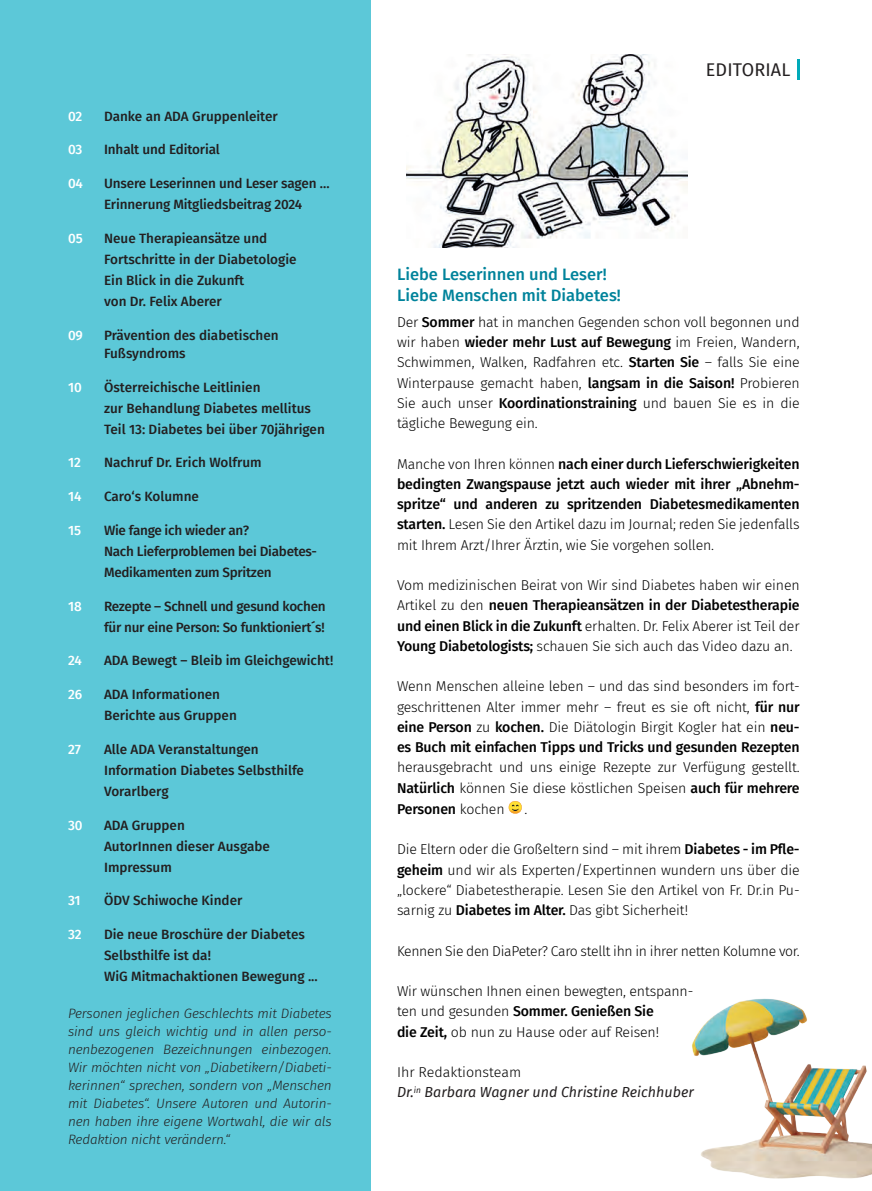
<style>
.page{position:relative;width:872px;height:1191px;background:#fff}
.page>*{position:absolute;margin:0;border:0;box-sizing:border-box;transform-origin:0 0}
.t1{font:18px "Fira Sans";letter-spacing:.01em;color:#231f20}
.Grundtext{font:500 16.5px "Fira Sans";color:#00839b}
.Grundtext-2{font:300 14.25px/20.2px "Fira Sans";letter-spacing:-.01em;color:#000001;text-align:justify}
.Grundtext-3{font:500 14.25px/20.2px "Fira Sans";letter-spacing:-.01em;color:#000001;text-align:justify}
.Grundtext-4{font:italic 14.25px "Fira Sans";color:#231f20}
.Lesbarkeit_info{font:500 13.5px/21px "Fira Sans";color:#231f20}
.Lesbarkeit_info-2{font:italic 300 13.5px/18px "Fira Sans";letter-spacing:-.01em;color:#231f20;text-align:justify}
.Lesbarkeit_info-3{font:500 13.5px/21px "Fira Sans";letter-spacing:-.02em;color:#231f20}
.Lesbarkeit_info-4{font:500 13.5px "Fira Sans";letter-spacing:-.005em;color:#fff}
.s1{font-weight:500}
.s2{font-weight:300}
</style>
<div class="page">
<div style="left:0;top:0;width:370px;height:1191px;background:#5cc8d8"></div>
<img style="left:407px;top:54px;width:281px;height:193px">
<hr style="left:797px;top:60px;width:2px;height:20px;background:#00aab9">
<svg style="left:508px;top:801px;width:14px;height:12px"></svg>
<img style="left:692px;top:998px;width:180px;height:181px">
<p class="Lesbarkeit_info-4" style="left:68px;top:105px;width:16px">02</p>
<p class="Lesbarkeit_info" style="left:104px;top:105px;width:175px">Danke an ADA Gruppenleiter</p>
<p class="Lesbarkeit_info-4" style="left:68px;top:139px;width:16px">03</p>
<p class="Lesbarkeit_info" style="left:104px;top:138px;width:117px">Inhalt und Editorial</p>
<p class="Lesbarkeit_info-4" style="left:68px;top:173px;width:17px">04</p>
<p class="Lesbarkeit_info" style="left:104px;top:172px;width:227px">Unsere Leserinnen und Leser sagen …<br>Erinnerung Mitgliedsbeitrag 2024</p>
<p class="Lesbarkeit_info-4" style="left:68px;top:227px;width:16px">05</p>
<p class="Lesbarkeit_info" style="left:104px;top:227px;width:194px">Neue Therapieansätze und<br>Fortschritte in der Diabetologie<br>Ein Blick in die Zukunft<br>von Dr. Felix Aberer</p>
<p class="Lesbarkeit_info-4" style="left:68px;top:324px;width:16px">09</p>
<p class="Lesbarkeit_info" style="left:104px;top:325px;width:176px;line-height:18px">Prävention des diabetischen<br>Fußsyndroms</p>
<p class="Lesbarkeit_info-4" style="left:68px;top:376px;width:15px">10</p>
<p class="Lesbarkeit_info" style="left:104px;top:375px;width:222px">Österreichische Leitlinien<br>zur Behandlung Diabetes mellitus<br>Teil 13: Diabetes bei über 70jährigen</p>
<p class="Lesbarkeit_info-4" style="left:68px;top:452px;width:14px">12</p>
<p class="Lesbarkeit_info" style="left:104px;top:451px;width:159px">Nachruf Dr. Erich Wolfrum</p>
<p class="Lesbarkeit_info-4" style="left:68px;top:485px;width:15px">14</p>
<p class="Lesbarkeit_info" style="left:104px;top:485px;width:96px">Caro‘s Kolumne</p>
<p class="Lesbarkeit_info-4" style="left:68px;top:519px;width:15px">15</p>
<p class="Lesbarkeit_info-3" style="left:104px;top:519px;width:214px">Wie fange ich wieder an?<br>Nach Lieferproblemen bei Diabetes-<br>Medikamenten zum Spritzen</p>
<p class="Lesbarkeit_info-4" style="left:68px;top:595px;width:15px">18</p>
<p class="Lesbarkeit_info-3" style="left:104px;top:594px;width:223px">Rezepte – Schnell und gesund kochen für nur eine Person: So funktioniert´s!</p>
<p class="Lesbarkeit_info-4" style="left:68px;top:650px;width:15px">24</p>
<p class="Lesbarkeit_info" style="left:104px;top:649px;width:231px">ADA Bewegt – Bleib im Gleichgewicht!</p>
<p class="Lesbarkeit_info-4" style="left:68px;top:683px;width:16px">26</p>
<p class="Lesbarkeit_info" style="left:104px;top:683px;width:134px">ADA Informationen<br>Berichte aus Gruppen</p>
<p class="Lesbarkeit_info-4" style="left:68px;top:738px;width:14px">27</p>
<p class="Lesbarkeit_info" style="left:104px;top:738px;width:201px">Alle ADA Veranstaltungen<br>Information Diabetes Selbsthilfe<br>Vorarlberg</p>
<p class="Lesbarkeit_info-4" style="left:68px;top:814px;width:16px">30</p>
<p class="Lesbarkeit_info" style="left:104px;top:814px;width:167px">ADA Gruppen<br>AutorInnen dieser Ausgabe<br>Impressum</p>
<p class="Lesbarkeit_info-4" style="left:68px;top:890px;width:14px">31</p>
<p class="Lesbarkeit_info" style="left:104px;top:889px;width:140px">ÖDV Schiwoche Kinder</p>
<p class="Lesbarkeit_info-4" style="left:68px;top:923px;width:15px">32</p>
<p class="Lesbarkeit_info" style="left:104px;top:923px;width:215px">Die neue Broschüre der Diabetes<br>Selbsthilfe ist da!<br>WiG Mitmachaktionen Bewegung ...</p>
<p class="Lesbarkeit_info-2" style="left:68px;top:1004px;width:265px">Personen jeglichen Geschlechts mit Diabetes sind uns gleich wichtig und in allen perso&shy;nenbezogenen Bezeichnungen einbezogen.<br>Wir möchten nicht von „Diabetikern/Diabeti&shy;kerinnen“ sprechen, sondern von „Menschen mit Diabetes“. Unsere Autoren und Autorin&shy;nen haben ihre eigene Wortwahl, die wir als Redaktion nicht verändern.“</p>
<p class="t1" style="left:706px;top:56px;width:86px">EDITORIAL</p>
<p class="Grundtext" style="left:397px;top:260px;width:211px">Liebe Leserinnen und Leser!</p>
<p class="Grundtext" style="left:397px;top:281px;width:225px">Liebe Menschen mit Diabetes!</p>
<p class="Grundtext-2" style="left:397px;top:312px;width:404px">Der <span class="s1">Sommer</span> hat in manchen Gegenden schon voll begonnen und wir haben <span class="s1">wieder mehr Lust auf Bewegung</span> im Freien, Wandern, Schwimmen, Walken, Radfahren etc. <span class="s1">Starten Sie</span> – falls Sie eine Winterpause gemacht haben, <span class="s1">langsam in die Saison!</span> Probieren Sie auch unser <span class="s1">Koordinationstraining</span> und bauen Sie es in die tägliche Bewegung ein.</p>
<p class="Grundtext-3" style="left:397px;top:453px;width:404px"><span class="s2">Manche von Ihren können</span> nach einer durch Lieferschwierigkeiten bedingten Zwangspause jetzt auch wieder mit ihrer „Abnehm&shy;spritze“ und anderen zu spritzenden Diabetesmedikamenten starten. <span class="s2">Lesen Sie den Artikel dazu im Journal; reden Sie jedenfalls mit Ihrem Arzt/Ihrer Ärztin, wie Sie vorgehen sollen.</span></p>
<p class="Grundtext-2" style="left:397px;top:575px;width:404px">Vom medizinischen Beirat von Wir sind Diabetes haben wir einen Artikel zu den <span class="s1">neuen Therapieansätzen in der Diabetestherapie und einen Blick in die Zukunft</span> erhalten. Dr. Felix Aberer ist Teil der <span class="s1">Young Diabetologists;</span> schauen Sie sich auch das Video dazu an.</p>
<p class="Grundtext-2" style="left:397px;top:676px;width:404px">Wenn Menschen alleine leben – und das sind besonders im fort&shy;geschrittenen Alter immer mehr – freut es sie oft nicht, <span class="s1">für nur eine Person</span> zu <span class="s1">kochen.</span> Die Diätologin Birgit Kogler hat ein <span class="s1">neu&shy;es Buch mit einfachen Tipps und Tricks und gesunden Rezepten </span>herausgebracht und uns einige Rezepte zur Verfügung gestellt.<br><span class="s1">Natürlich</span> können Sie diese köstlichen Speisen <span class="s1">auch für mehrere Personen</span> kochen</p>
<p class="Grundtext-2" style="left:524px;top:798px;width:4px">.</p>
<p class="Grundtext-2" style="left:397px;top:839px;width:404px">Die Eltern oder die Großeltern sind – mit ihrem <span class="s1">Diabetes - im Pfle&shy;geheim</span> und wir als Experten/Expertinnen wundern uns über die „lockere“ Diabetestherapie. Lesen Sie den Artikel von Fr. Dr.in Pu&shy;sarnig zu <span class="s1">Diabetes im Alter.</span> Das gibt Sicherheit!</p>
<p class="Grundtext-2" style="left:397px;top:940px;width:404px">Kennen Sie den DiaPeter? Caro stellt ihn in ihrer netten Kolumne vor.</p>
<p class="Grundtext-2" style="left:397px;top:981px;width:298px">Wir wünschen Ihnen einen bewegten, entspann&shy;ten und gesunden <span class="s1">Sommer. Genießen Sie</span></p>
<p class="Grundtext-2" style="left:397px;top:1021px;width:263px"><span class="s1">die Zeit,</span> ob nun zu Hause oder auf Reisen!</p>
<p class="Grundtext-2" style="left:397px;top:1062px;width:126px">Ihr Redaktionsteam</p>
<p class="Grundtext-4" style="left:397px;top:1081px;width:298px">Dr.<sup>in</sup> Barbara Wagner und Christine Reichhuber</p>
</div>
